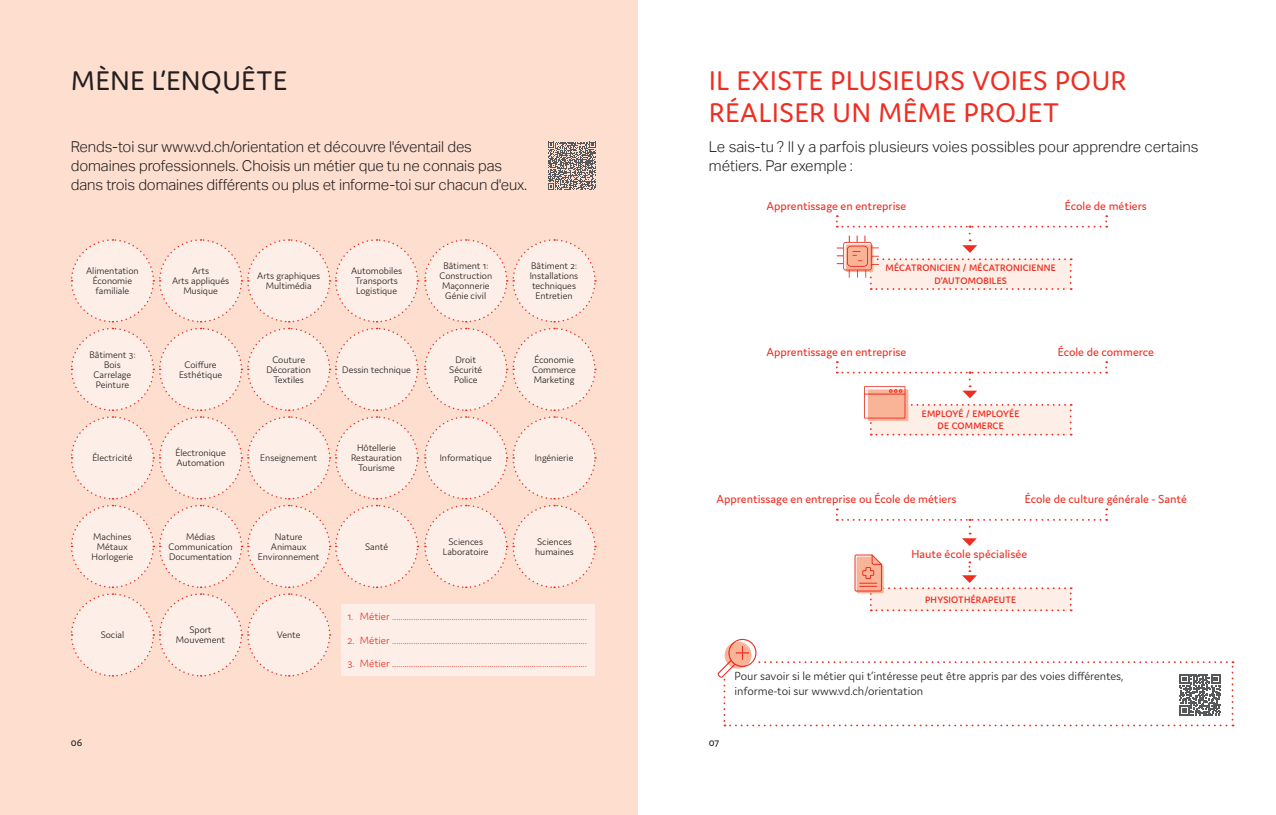
<style>
.page{position:relative;width:1276px;height:815px;background:#fff}
.page>*{position:absolute;margin:0;border:0;box-sizing:border-box;transform-origin:0 0}
.t1{font:28.75px/31.2px "Domus";letter-spacing:.025em;color:#ee2e22}
.t2{font:28.75px "Domus";letter-spacing:.025em;color:#231f20}
.t3{font:300 15px/18.8px "Aktiv Grotesk";letter-spacing:-.005em;color:#231f20}
.t4{font:300 12.5px/15px "Domus";letter-spacing:-.005em;color:#231f20}
.t5{font:12.38px "Domus";color:#ee2e22}
.t6{font:300 11.25px "Domus";letter-spacing:-.005em;color:#ee2e22}
.t7{font:11.25px "Domus";color:#231f20}
.t8{font:300 10.12px/10.1px "Domus";letter-spacing:-.005em;color:#231f20;text-align:center}
.t9{font:600 10px/12.1px "Domus";letter-spacing:.025em;color:#ee2e22;text-align:center}
</style>
<div class="page">
<div style="left:0;top:0;width:638px;height:815px;background:#fddecf"></div>
<svg style="left:71px;top:239px;width:525px;height:438px"></svg>
<svg style="left:548px;top:142px;width:48px;height:48px"></svg>
<div style="left:341px;top:604px;width:253px;height:72px;background:#fdefe7"></div>
<svg style="left:836px;top:215px;width:271px;height:13px"></svg>
<svg style="left:836px;top:508px;width:271px;height:13px"></svg>
<svg style="left:962px;top:527px;width:15px;height:19px"></svg>
<svg style="left:836px;top:361px;width:271px;height:75px"></svg>
<svg style="left:717px;top:639px;width:516px;height:87px"></svg>
<svg style="left:837px;top:234px;width:234px;height:56px"></svg>
<svg style="left:854px;top:554px;width:217px;height:57px"></svg>
<h1 class="t2" style="left:71px;top:65px;width:217px">MÈNE L’ENQUÊTE</h1>
<h2 class="t3" style="left:71px;top:138px;width:458px">Rends-toi sur www.vd.ch/orientation et découvre l'éventail des domaines professionnels. Choisis un métier que tu ne connais pas dans trois domaines différents ou plus et informe-toi sur chacun d'eux.</h2>
<p class="t8" style="left:439px;top:261px;width:54px">Bâtiment 1:<br>Construction<br>Maçonnerie<br>Génie civil</p>
<p class="t8" style="left:86px;top:266px;width:54px">Alimentation<br>Économie familiale</p>
<p class="t8" style="left:530px;top:261px;width:50px">Bâtiment 2:<br>Installations techniques<br>Entretien</p>
<p class="t8" style="left:351px;top:266px;width:53px">Automobiles<br>Transports<br>Logistique</p>
<p class="t8" style="left:172px;top:266px;width:59px">Arts<br>Arts appliqués<br>Musique</p>
<p class="t8" style="left:257px;top:271px;width:64px">Arts graphiques<br>Multimédia</p>
<p class="t8" style="left:89px;top:349px;width:48px">Bâtiment 3:<br>Bois<br>Carrelage<br>Peinture</p>
<p class="t8" style="left:532px;top:354px;width:45px;text-align:left">Économie<br>Commerce<br>Marketing</p>
<p class="t8" style="left:266px;top:354px;width:46px">Couture<br>Décoration<br>Textiles</p>
<p class="t8" style="left:449px;top:354px;width:34px">Droit<br>Sécurité<br>Police</p>
<p class="t8" style="left:179px;top:359px;width:45px">Coiffure<br>Esthétique</p>
<p class="t8" style="left:342px;top:364px;width:70px">Dessin technique</p>
<p class="t8" style="left:351px;top:443px;width:53px">Hôtellerie<br>Restauration<br>Tourisme</p>
<p class="t8" style="left:175px;top:448px;width:52px;text-align:left">Électronique<br>Automation</p>
<p class="t8" style="left:92px;top:453px;width:42px">Électricité</p>
<p class="t8" style="left:535px;top:453px;width:40px">Ingénierie</p>
<p class="t8" style="left:440px;top:453px;width:54px">Informatique</p>
<p class="t8" style="left:260px;top:453px;width:58px">Enseignement</p>
<p class="t8" style="left:92px;top:531px;width:43px">Machines<br>Métaux<br>Horlogerie</p>
<p class="t8" style="left:101px;top:630px;width:25px">Social</p>
<p class="t8" style="left:168px;top:531px;width:66px">Médias<br>Communication<br>Documentation</p>
<p class="t8" style="left:176px;top:625px;width:51px">Sport<br>Mouvement</p>
<p class="t8" style="left:258px;top:531px;width:63px">Nature<br>Animaux<br>Environnement</p>
<p class="t8" style="left:277px;top:630px;width:25px">Vente</p>
<p class="t8" style="left:365px;top:541px;width:24px">Santé</p>
<p class="t8" style="left:443px;top:536px;width:47px">Sciences<br>Laboratoire</p>
<p class="t8" style="left:535px;top:536px;width:40px;text-align:left">Sciences humaines</p>
<p class="t6" style="left:347px;top:610px;width:241px">1. Métier ............................................................................................</p>
<p class="t6" style="left:347px;top:634px;width:241px">2. Métier ............................................................................................</p>
<p class="t6" style="left:347px;top:658px;width:241px">3. Métier ............................................................................................</p>
<h1 class="t1" style="left:709px;top:65px;width:419px">IL EXISTE PLUSIEURS VOIES POUR<br>RÉALISER UN MÊME PROJET</h1>
<h2 class="t3" style="left:709px;top:138px;width:491px">Le sais-tu ? Il y a parfois plusieurs voies possibles pour apprendre certains métiers. Par exemple :</h2>
<p class="t5" style="left:1064px;top:199px;width:84px">École de métiers</p>
<p class="t5" style="left:766px;top:199px;width:141px">Apprentissage en entreprise</p>
<p class="t9" style="left:885px;top:262px;width:171px">MÉCATRONICIEN / MÉCATRONICIENNE<br>D’AUTOMOBILES</p>
<p class="t5" style="left:766px;top:345px;width:141px">Apprentissage en entreprise</p>
<p class="t9" style="left:922px;top:408px;width:99px">EMPLOYÉ / EMPLOYÉE<br>DE COMMERCE</p>
<p class="t5" style="left:1057px;top:345px;width:98px">École de commerce</p>
<p class="t5" style="left:716px;top:492px;width:242px">Apprentissage en entreprise ou École de métiers</p>
<p class="t5" style="left:1024px;top:492px;width:164px">École de culture générale - Santé</p>
<p class="t5" style="left:911px;top:547px;width:117px">Haute école spécialisée</p>
<p class="t9" style="left:925px;top:593px;width:93px">PHYSIOTHÉRAPEUTE</p>
<p class="t4" style="left:734px;top:669px;width:390px">Pour savoir si le métier qui t’intéresse peut être appris par des voies différentes, informe-toi sur www.vd.ch/orientation</p>
<p class="t7" style="left:71px;top:736px;width:13px">06</p>
<p class="t7" style="left:709px;top:736px;width:12px">07</p>
</div>
